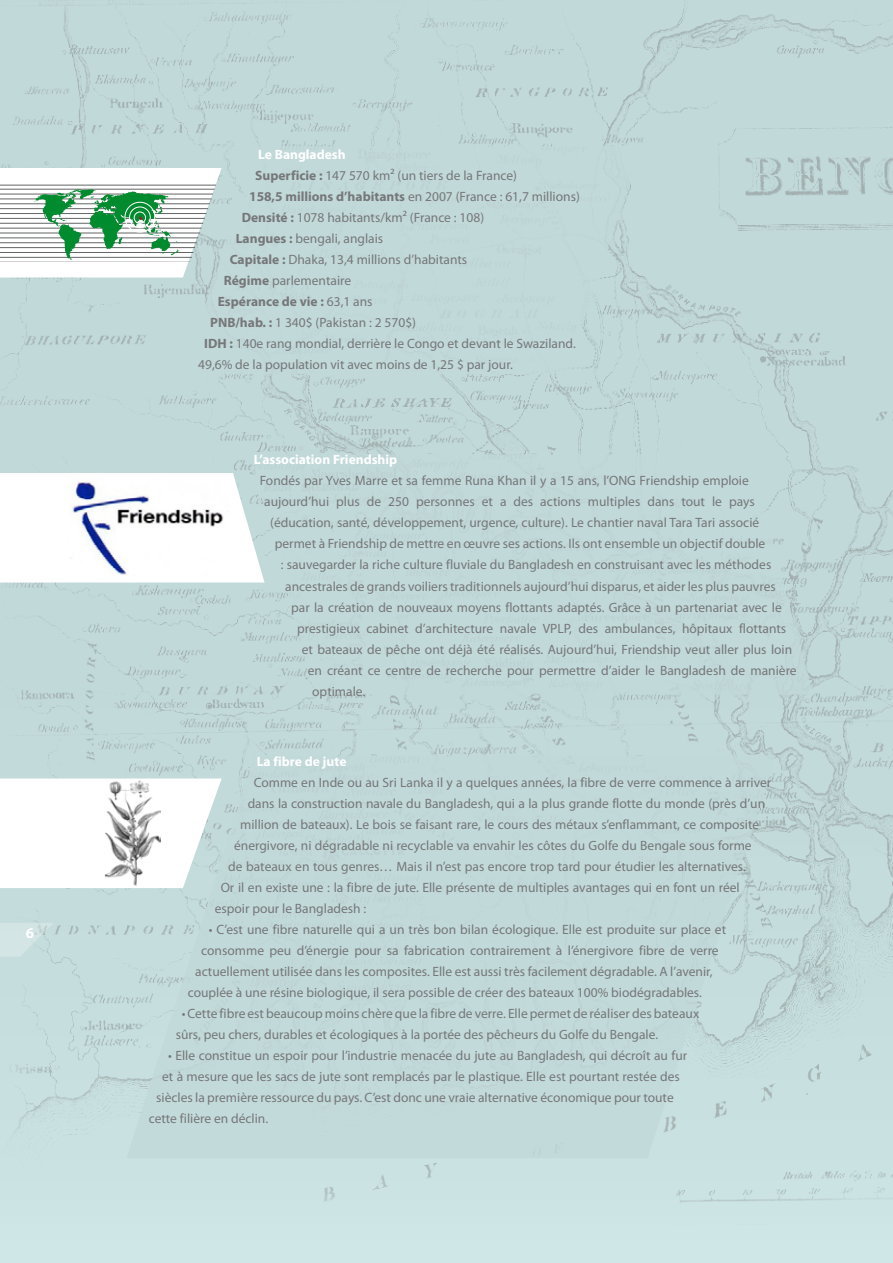
<style>
.page{position:relative;width:893px;height:1263px;background:#fff}
.page>*{position:absolute;margin:0;border:0;box-sizing:border-box;transform-origin:0 0}
.t1{font:700 15px "Myriad Pro";color:#fff}
.t2{font:13.5px/21px "Myriad Pro";color:#767779}
.t3{font:700 13.5px "Myriad Pro";color:#fff}
.t4{font:700 13.5px "Myriad Pro";color:#767779}
.s1{font-weight:700}
.s2{font-weight:400}
</style>
<div class="page">
<img style="left:0;top:0;width:893px;height:1263px">
<svg style="left:0;top:473px;width:250px;height:109px"></svg>
<svg style="left:0;top:778px;width:126px;height:110px"></svg>
<div style="left:183px;top:146px;width:458px;height:228px;background:#c2d9da"></div>
<div style="left:126px;top:755px;width:650px;height:403px;background:#c2d9da"></div>
<div style="left:250px;top:454px;width:563px;height:240px;background:#c2d9da"></div>
<svg style="left:0;top:923px;width:54px;height:34px;background:#cde1e1"></svg>
<img style="left:65px;top:476px;width:164px;height:101px">
<img style="left:104px;top:780px;width:56px;height:106px">
<svg style="left:0;top:168px;width:222px;height:109px"></svg>
<p class="t1" style="left:26px;top:923px;width:10px">6</p>
<p class="t3" style="left:258px;top:146px;width:89px">Le Bangladesh</p>
<p class="t2" style="left:255px;top:165px;width:263px"><span class="s1">Superficie :</span> 147 570 km² (un tiers de la France)</p>
<p class="t2" style="left:249px;top:186px;width:332px"><span class="s1">158,5 millions d’habitants</span> en 2007 (France : 61,7 millions)</p>
<p class="t2" style="left:242px;top:207px;width:244px"><span class="s1">Densité :</span> 1078 habitants/km² (France : 108)</p>
<p class="t2" style="left:236px;top:228px;width:149px"><span class="s1">Langues :</span> bengali, anglais</p>
<p class="t2" style="left:230px;top:249px;width:239px"><span class="s1">Capitale :</span> Dhaka, 13,4 millions d’habitants</p>
<p class="t2" style="left:224px;top:270px;width:129px"><span class="s1">Régime</span> parlementaire</p>
<p class="t4" style="left:218px;top:293px;width:156px">Espérance de vie : <span class="s2">63,1 ans</span></p>
<p class="t2" style="left:210px;top:312px;width:207px"><span class="s1">PNB/hab. :</span> 1 340$ (Pakistan : 2 570$)</p>
<p class="t2" style="left:204px;top:333px;width:373px"><span class="s1">IDH :</span> 140e rang mondial, derrière le Congo et devant le Swaziland.</p>
<p class="t2" style="left:198px;top:354px;width:316px">49,6% de la population vit avec moins de 1,25 $ par jour.</p>
<p class="t3" style="left:254px;top:451px;width:145px">L’association Friendship</p>
<p class="t2" style="left:260px;top:470px;width:491px">Fondés par Yves Marre et sa femme Runa Khan il y a 15 ans, l’ONG Friendship emploie</p>
<p class="t2" style="left:264px;top:491px;width:492px">aujourd’hui plus de 250 personnes et a des actions multiples dans tout le pays</p>
<p class="t2" style="left:270px;top:512px;width:490px">(éducation, santé, développement, urgence, culture). Le chantier naval Tara Tari associé</p>
<p class="t2" style="left:275px;top:533px;width:492px">permet à Friendship de mettre en œuvre ses actions. Ils ont ensemble un objectif double</p>
<p class="t2" style="left:281px;top:554px;width:492px">: sauvegarder la riche culture fluviale du Bangladesh en construisant avec les méthodes</p>
<p class="t2" style="left:285px;top:575px;width:492px">ancestrales de grands voiliers traditionnels aujourd’hui disparus, et aider les plus pauvres</p>
<p class="t2" style="left:291px;top:596px;width:492px">par la création de nouveaux moyens flottants adaptés. Grâce à un partenariat avec le</p>
<p class="t2" style="left:297px;top:617px;width:490px">prestigieux cabinet d’architecture navale VPLP, des ambulances, hôpitaux flottants</p>
<p class="t2" style="left:302px;top:638px;width:492px">et bateaux de pêche ont déjà été réalisés. Aujourd’hui, Friendship veut aller plus loin</p>
<p class="t2" style="left:308px;top:659px;width:490px">en créant ce centre de recherche pour permettre d’aider le Bangladesh de manière</p>
<p class="t2" style="left:312px;top:680px;width:55px">optimale.</p>
<p class="t3" style="left:257px;top:752px;width:91px">La fibre de jute</p>
<p class="t2" style="left:254px;top:771px;width:519px">Comme en Inde ou au Sri Lanka il y a quelques années, la fibre de verre commence à arriver</p>
<p class="t2" style="left:248px;top:792px;width:519px">dans la construction navale du Bangladesh, qui a la plus grande flotte du monde (près d’un</p>
<p class="t2" style="left:240px;top:813px;width:520px">million de bateaux). Le bois se faisant rare, le cours des métaux s’enflammant, ce composite</p>
<p class="t2" style="left:234px;top:834px;width:519px">énergivore, ni dégradable ni recyclable va envahir les côtes du Golfe du Bengale sous forme</p>
<p class="t2" style="left:228px;top:855px;width:519px">de bateaux en tous genres… Mais il n’est pas encore trop tard pour étudier les alternatives.</p>
<p class="t2" style="left:221px;top:876px;width:521px">Or il en existe une : la fibre de jute. Elle présente de multiples avantages qui en font un réel</p>
<p class="t2" style="left:215px;top:897px;width:153px">espoir pour le Bangladesh :</p>
<p class="t2" style="left:209px;top:918px;width:519px">• C’est une fibre naturelle qui a un très bon bilan écologique. Elle est produite sur place et</p>
<p class="t2" style="left:201px;top:939px;width:519px">consomme peu d’énergie pour sa fabrication contrairement à l’énergivore fibre de verre</p>
<p class="t2" style="left:195px;top:960px;width:519px">actuellement utilisée dans les composites. Elle est aussi très facilement dégradable. A l’avenir,</p>
<p class="t2" style="left:188px;top:981px;width:516px">couplée à une résine biologique, il sera possible de créer des bateaux 100% biodégradables.</p>
<p class="t2" style="left:176px;top:1002px;width:525px;text-indent:6px">• Cette fibre est beaucoup moins chère que la fibre de verre. Elle permet de réaliser des bateaux sûrs, peu chers, durables et écologiques à la portée des pêcheurs du Golfe du Bengale.</p>
<p class="t2" style="left:168px;top:1044px;width:521px">• Elle constitue un espoir pour l’industrie menacée du jute au Bangladesh, qui décroît au fur</p>
<p class="t2" style="left:162px;top:1065px;width:519px">et à mesure que les sacs de jute sont remplacés par le plastique. Elle est pourtant restée des</p>
<p class="t2" style="left:156px;top:1086px;width:519px">siècles la première ressource du pays. C’est donc une vraie alternative économique pour toute</p>
<p class="t2" style="left:149px;top:1107px;width:121px">cette filière en déclin.</p>
</div>
